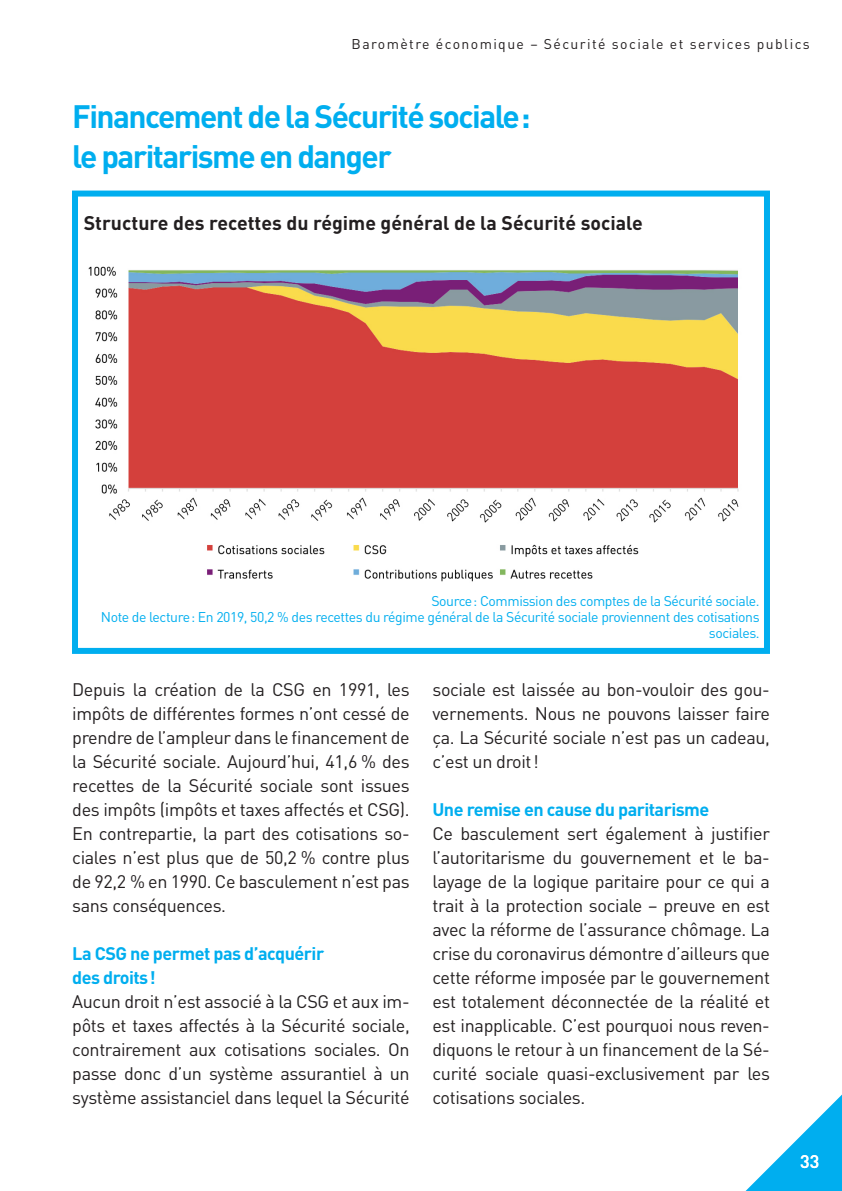
<style>
.page{position:relative;width:842px;height:1191px;background:#fff}
.page>*{position:absolute;margin:0;border:0;box-sizing:border-box;transform-origin:0 0}
.Titre_bleu{font:700 32px/40px "DIN";letter-spacing:-.05em;color:#00aeef}
.Titre_graph{font:700 19.6px "DIN";color:#231f20}
.Texte{font:18px/24px "DIN";letter-spacing:-.02em;color:#231f20;text-align:justify}
.Inter_bleu{font:700 18px/24px "DIN";letter-spacing:-.03em;color:#00aeef}
.t1{font:500 18px "DIN";color:#fff}
.Source_bleu{font:14px/16px "DIN";letter-spacing:-.03em;color:#00aeef;text-align:right}
.t2{font:14px "DIN";letter-spacing:.1em;color:#231f20}
</style>
<div class="page">
<svg style="left:745px;top:1094px;width:97px;height:97px"></svg>
<img style="left:88px;top:266px;width:651px;height:316px">
<div style="left:72px;top:190px;width:698px;height:464px;border:6px solid #00aeef"></div>
<p class="t2" style="left:352px;top:35px;width:460px">Baromètre économique – Sécurité sociale et services publics</p>
<p class="Titre_bleu" style="left:72px;top:95px;width:460px">Financement de la Sécurité sociale: le paritarisme en danger</p>
<p class="Titre_graph" style="left:84px;top:210px;width:561px">Structure des recettes du régime général de la Sécurité sociale</p>
<p class="Source_bleu" style="left:431px;top:592px;width:330px">Source: Commission des comptes de la Sécurité sociale.</p>
<p class="Source_bleu" style="left:101px;top:608px;width:660px">Note de lecture: En 2019, 50,2 % des recettes du régime général de la Sécurité sociale proviennent des cotisations sociales.</p>
<p class="Texte" style="left:72px;top:677px;width:339px">Depuis la création de la CSG en 1991, les impôts de différentes formes n’ont cessé de prendre de l’ampleur dans le financement de la Sécurité sociale. Aujourd’hui, 41,6 % des recettes de la Sécurité sociale sont issues des impôts (impôts et taxes affectés et CSG).<br>En contrepartie, la part des cotisations so&shy;ciales n’est plus que de 50,2 % contre plus de 92,2 % en 1990. Ce basculement n’est pas sans conséquences.</p>
<p class="Inter_bleu" style="left:72px;top:941px;width:253px">La CSG ne permet pas d’acquérir des droits!</p>
<p class="Texte" style="left:72px;top:989px;width:339px">Aucun droit n’est associé à la CSG et aux im&shy;pôts et taxes affectés à la Sécurité sociale, contrairement aux cotisations sociales. On passe donc d’un système assurantiel à un système assistanciel dans lequel la Sécurité</p>
<p class="Texte" style="left:432px;top:677px;width:339px">sociale est laissée au bon-vouloir des gou&shy;vernements. Nous ne pouvons laisser faire ça. La Sécurité sociale n’est pas un cadeau, c’est un droit!</p>
<p class="Inter_bleu" style="left:432px;top:797px;width:278px">Une remise en cause du paritarisme</p>
<p class="Texte" style="left:432px;top:821px;width:339px">Ce basculement sert également à justifier l’autoritarisme du gouvernement et le ba&shy;layage de la logique paritaire pour ce qui a trait à la protection sociale – preuve en est avec la réforme de l’assurance chômage. La crise du coronavirus démontre d’ailleurs que cette réforme imposée par le gouvernement est totalement déconnectée de la réalité et est inapplicable. C’est pourquoi nous reven&shy;diquons le retour à un financement de la Sé&shy;curité sociale quasi-exclusivement par les cotisations sociales.</p>
<p class="t1" style="left:800px;top:1149px;width:21px">33</p>
</div>
